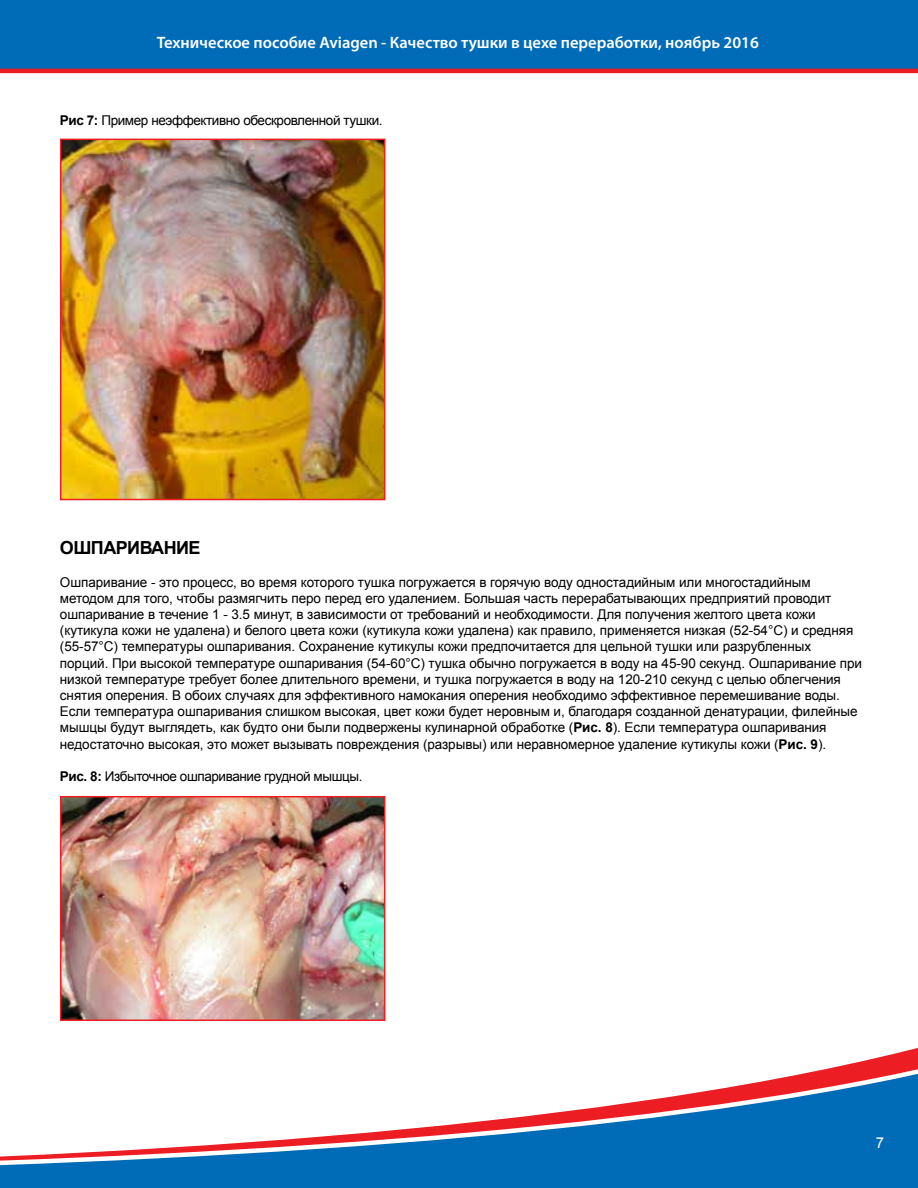
<style>
.page{position:relative;width:918px;height:1188px;background:#fff}
.page>*{position:absolute;margin:0;border:0;box-sizing:border-box;transform-origin:0 0}
.t1{font:700 18px "Arial";letter-spacing:-.03em;color:#000}
.t2{font:600 16.5px "Myriad Pro";color:#fff}
.t3{font:15px "Arial";color:#fff}
.t4{font:13.5px/16.2px "Arial";letter-spacing:-.005em;color:#000}
.t5{font:13.5px "Arial";letter-spacing:-.03em;color:#000}
.s1{font-weight:700}
</style>
<div class="page">
<svg style="left:0;top:1061px;width:918px;height:127px"></svg>
<div style="left:0;top:0;width:918px;height:73px;background:#006bb6"></div>
<img style="left:63px;top:142px;width:319px;height:355px">
<div style="left:60px;top:139px;width:325px;height:361px;border:2px solid #ed1d24"></div>
<img style="left:63px;top:799px;width:319px;height:219px">
<div style="left:60px;top:796px;width:325px;height:225px;border:2px solid #ed1d24"></div>
<p class="t2" style="left:157px;top:32px;width:603px">Техническое пособие Aviagen - Качество тушки в цехе переработки, ноябрь 2016</p>
<p class="t5" style="left:60px;top:112px;width:324px"><span class="s1">Рис 7:</span> Пример неэффективно обескровленной тушки.</p>
<h1 class="t1" style="left:60px;top:536px;width:142px">ОШПАРИВАНИЕ</h1>
<p class="t4" style="left:60px;top:574px;width:804px">Ошпаривание - это процесс, во время которого тушка погружается в горячую воду одностадийным или многостадийным методом для того, чтобы размягчить перо перед его удалением. Большая часть перерабатывающих предприятий проводит ошпаривание в течение 1 - 3.5 минут, в зависимости от требований и необходимости. Для получения желтого цвета кожи (кутикула кожи не удалена) и белого цвета кожи (кутикула кожи удалена) как правило, применяется низкая (52-54°C) и средняя (55-57°C) температуры ошпаривания. Сохранение кутикулы кожи предпочитается для цельной тушки или разрубленных порций. При высокой температуре ошпаривания (54-60°C) тушка обычно погружается в воду на 45-90 секунд. Ошпаривание при низкой температуре требует более длительного времени, и тушка погружается в воду на 120-210 секунд с целью облегчения снятия оперения. В обоих случаях для эффективного намокания оперения необходимо эффективное перемешивание воды.<br>Если температура ошпаривания слишком высокая, цвет кожи будет неровным и, благодаря созданной денатурации, филейные мышцы будут выглядеть, как будто они были подвержены кулинарной обработке (<span class="s1">Рис. 8</span>). Если температура ошпаривания недостаточно высокая, это может вызывать повреждения (разрывы) или неравномерное удаление кутикулы кожи (<span class="s1">Рис. 9</span>).</p>
<p class="t5" style="left:60px;top:767px;width:304px"><span class="s1">Рис. 8:</span> Избыточное ошпаривание грудной мышцы.</p>
<p class="t3" style="left:876px;top:1133px;width:10px">7</p>
</div>
